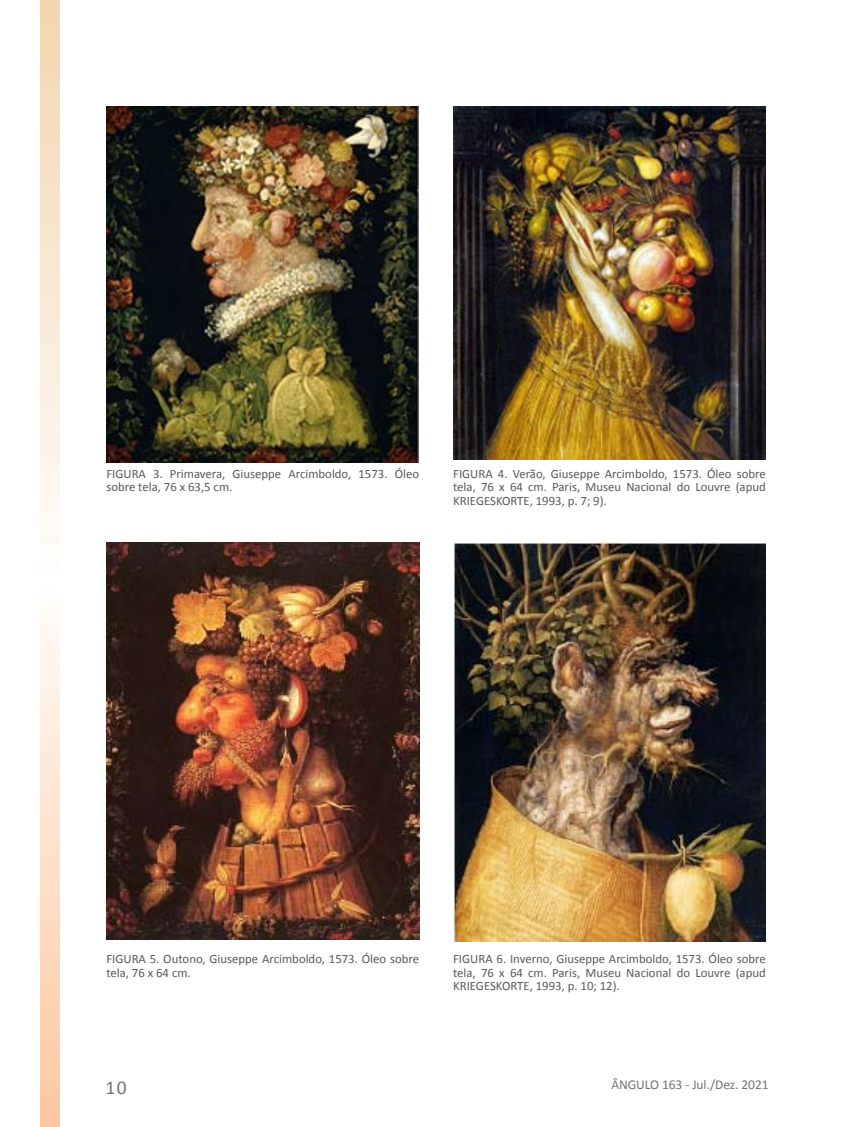
<style>
.page{position:relative;width:851px;height:1127px;background:#fff}
.page>*{position:absolute;margin:0;border:0;box-sizing:border-box;transform-origin:0 0}
.t1{font:19.5px "Calibri";color:#717375}
.t2{font:13.5px "Calibri";letter-spacing:-.005em;color:#717375}
.t3{font:12.75px/13.5px "Calibri";color:#58595b}
</style>
<div class="page">
<svg style="left:40px;top:1px;width:19px;height:1125px"></svg>
<img style="left:106px;top:106px;width:312px;height:356px">
<img style="left:453px;top:106px;width:312px;height:353px">
<img style="left:106px;top:542px;width:313px;height:398px">
<img style="left:453px;top:542px;width:312px;height:400px">
<p class="t3" style="left:106px;top:466px;width:314px">Figu ra 3. Primavera, Giuseppe Arcimboldo, 1573. Óleo sobre tela, 76 x 63,5 cm.</p>
<p class="t3" style="left:453px;top:466px;width:314px;text-align:justify">Figu ra 4. Verão, Giuseppe Arcimboldo, 1573. Óleo sobre tela, 76 x 64 cm. Paris, Museu Nacional do Louvre (apud KRI EGESKORTE, 1993, p. 7; 9).</p>
<p class="t3" style="left:106px;top:952px;width:314px">Figu ra 5. Outono, Giuseppe Arcimboldo, 1573. Óleo sobre tela, 76 x 64 cm.</p>
<p class="t3" style="left:453px;top:952px;width:314px;text-align:justify">Figu ra 6. I nverno, Giuseppe Arcimboldo, 1573. Óleo sobre tela, 76 x 64 cm. Paris, Museu Nacional do Louvre (apud KRI EGESKORTE, 1993, p. 10; 12).</p>
<h1 class="t1" style="left:105px;top:1075px;width:23px">10</h1>
<p class="t2" style="left:611px;top:1076px;width:159px">ÂNGULO 163 - Jul./Dez. 2021</p>
</div>
